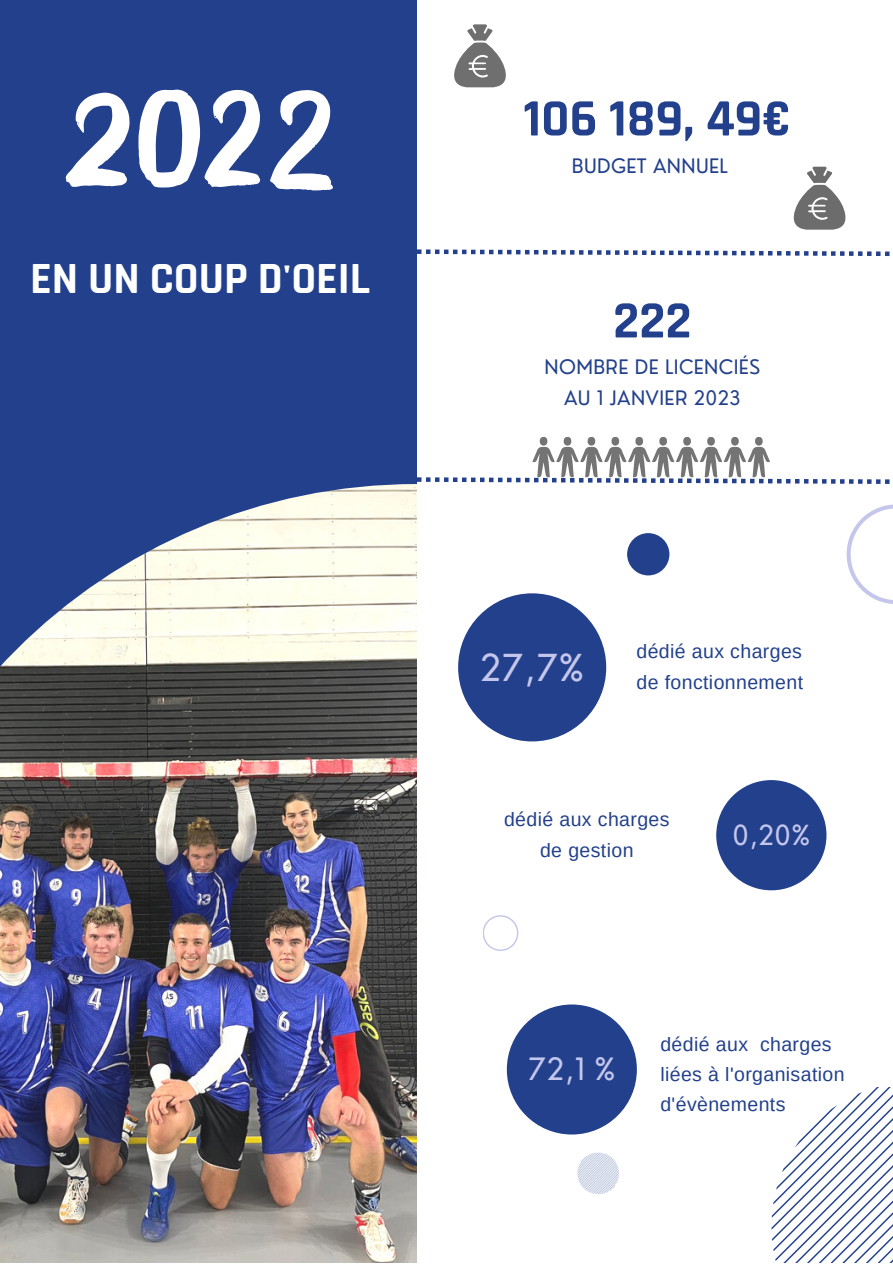
<style>
.page{position:relative;width:893px;height:1264px;background:#fff}
.page>*{position:absolute;margin:0;border:0;box-sizing:border-box;transform-origin:0 0}
.t1{font:700 52.95px "Rajdhani";color:#22408c}
.t2{font:700 45.15px "Rajdhani";color:#fff}
.t3{font:36.3px "Nourd";color:#c4c6eb}
.t4{font:30px "Nourd";color:#c4c6eb}
.t5{font:27px "Nourd";color:#c4c6eb}
.t6{font:19.5px/30.3px "Arimo";letter-spacing:.02em;color:#22408c}
.t7{font:19.5px/30.3px "Nourd";letter-spacing:.02em;color:#22408c;text-align:center}
</style>
<div class="page">
<div style="left:0;top:0;width:417px;height:746px;background:#22408c"></div>
<img style="left:0;top:484px;width:417px;height:778px">
<div style="left:458px;top:593px;width:148px;height:148px;background:#22408c;border-radius:50%"></div>
<div style="left:716px;top:780px;width:110px;height:110px;background:#22408c;border-radius:50%"></div>
<div style="left:507px;top:1004px;width:129px;height:130px;background:#22408c;border-radius:50%"></div>
<svg style="left:65px;top:93px;width:65px;height:94px"></svg>
<svg style="left:270px;top:90px;width:63px;height:100px"></svg>
<svg style="left:138px;top:89px;width:122px;height:99px"></svg>
<svg style="left:417px;top:249px;width:473px;height:7px"></svg>
<svg style="left:793px;top:167px;width:52px;height:63px"></svg>
<svg style="left:454px;top:24px;width:52px;height:63px"></svg>
<svg style="left:417px;top:437px;width:473px;height:47px"></svg>
<svg style="left:771px;top:1087px;width:121px;height:175px"></svg>
<svg style="left:483px;top:915px;width:35px;height:36px"></svg>
<svg style="left:846px;top:504px;width:46px;height:100px"></svg>
<svg style="left:577px;top:1152px;width:42px;height:42px"></svg>
<div style="left:627px;top:533px;width:42px;height:42px;background:#22408c;border-radius:50%"></div>
<h2 class="t2" style="left:30px;top:251px;width:341px">EN UN COUP D'OEIL</h2>
<h1 class="t1" style="left:523px;top:86px;width:269px">106 189, 49€</h1>
<p class="t7" style="left:572px;top:150px;width:157px">BUDGET ANNUEL</p>
<h1 class="t1" style="left:613px;top:288px;width:80px">222</h1>
<p class="t7" style="left:544px;top:352px;width:217px">NOMBRE DE LICENCIÉS<br>AU 1 JANVIER 2023</p>
<h3 class="t3" style="left:480px;top:644px;width:106px">27,7%</h3>
<p class="t6" style="left:636px;top:636px;width:168px">dédié aux charges de fonctionnement</p>
<p class="t6" style="left:504px;top:804px;width:167px;text-align:center">dédié aux charges de gestion</p>
<h3 class="t5" style="left:732px;top:818px;width:79px">0,20%</h3>
<h3 class="t4" style="left:528px;top:1050px;width:89px">72,1 %</h3>
<p class="t6" style="left:660px;top:1028px;width:186px">dédié aux charges liées à l'organisation d'évènements</p>
</div>
